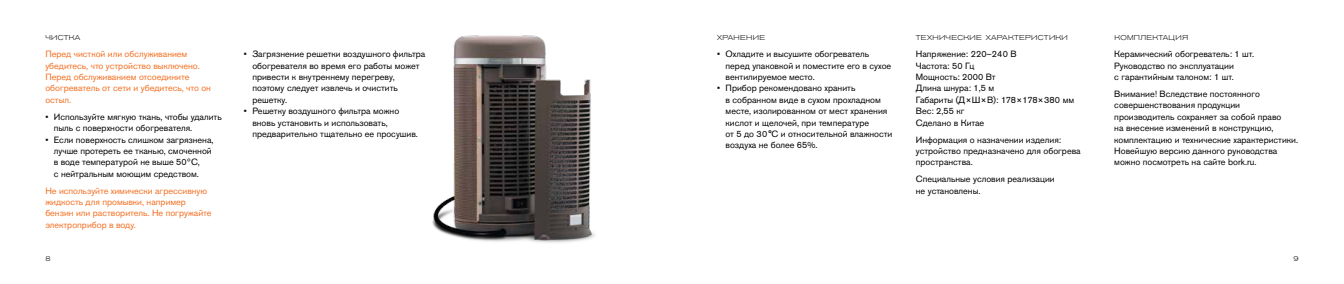
<style>
.page{position:relative;width:1344px;height:284px;background:#fff}
.page>*{position:absolute;margin:0;border:0;box-sizing:border-box;transform-origin:0 0}
.t1{font:9px/11.3px "Akzidenz Grotesk Pro";color:#000}
.t2{font:9px/11.3px "Akzidenz Grotesk Pro";color:#f36f21}
.t3{font:300 expanded 7px "Akzidenz Grotesk Pro";letter-spacing:.04em;color:#000}
.s1{font-family:"DIN Pro"}
</style>
<div class="page">
<img style="left:432px;top:35px;width:163px;height:208px">
<p class="t3" style="left:45px;top:33px;width:37px">ЧИСТКА</p>
<p class="t2" style="left:45px;top:48px;width:167px">Перед чисткой или обслуживанием убедитесь, что устройство выключено.<br>Перед обслуживанием отсоедините обогреватель от сети и убедитесь, что он остыл.</p>
<p class="t1" style="left:54px;top:111px;width:169px;text-indent:-9px">• Используйте мягкую ткань, чтобы удалить пыль с поверхности обогревателя.</p>
<p class="t1" style="left:54px;top:133px;width:161px;text-indent:-9px">• Если поверхность слишком загрязнена, лучше протереть ее тканью, смоченной в воде температурой не выше 50<span class="s1">°</span>C,<br>с нейтральным моющим средством.</p>
<p class="t2" style="left:45px;top:185px;width:168px">Не используйте химически агрессивную жидкость для промывки, например бензин или растворитель. Не погружайте электроприбор в воду.</p>
<p class="t1" style="left:252px;top:48px;width:175px;text-indent:-9px">• Загрязнение решетки воздушного фильтра обогревателя во время его работы может привести к внутреннему перегреву, поэтому следует извлечь и очистить решетку.</p>
<p class="t1" style="left:252px;top:105px;width:167px;text-indent:-9px">• Решетку воздушного фильтра можно вновь установить и использовать, предварительно тщательно ее просушив.</p>
<p class="t3" style="left:717px;top:33px;width:50px">ХРАНЕНИЕ</p>
<p class="t1" style="left:725px;top:48px;width:167px;text-indent:-9px">• Охладите и высушите обогреватель перед упаковкой и поместите его в сухое вентилируемое место.</p>
<p class="t1" style="left:725px;top:82px;width:168px;text-indent:-9px">• Прибор рекомендовано хранить<br>в собранном виде в сухом прохладном месте, изолированном от мест хранения кислот и щелочей, при температуре<br>от 5 до 30°С и относительной влажности воздуха не более 65%.</p>
<p class="t3" style="left:916px;top:33px;width:153px">ТЕХНИЧЕСКИЕ ХАРАКТЕРИСТИКИ</p>
<p class="t1" style="left:916px;top:48px;width:160px">Напряжение: 220–240 В<br>Частота: 50 Гц<br>Мощность: 2000 Вт<br>Длина шнура: 1,5 м<br>Габариты (Д×Ш×В): 178×178×380 мм<br>Вес: 2,55 кг<br>Сделано в Китае</p>
<p class="t1" style="left:916px;top:133px;width:166px">Информация о назначении изделия: устройство предназначено для обогрева пространства.</p>
<p class="t1" style="left:916px;top:173px;width:140px">Специальные условия реализации не установлены.</p>
<p class="t3" style="left:1114px;top:33px;width:75px">КОМПЛЕКТАЦИЯ</p>
<p class="t1" style="left:1114px;top:48px;width:141px">Керамический обогреватель: 1 шт.<br>Руководство по эксплуатации<br>с гарантийным талоном: 1 шт.</p>
<p class="t1" style="left:1114px;top:88px;width:185px">Внимание! Вследствие постоянного совершенствования продукции производитель сохраняет за собой право<br>на внесение изменений в конструкцию, комплектацию и технические характеристики.<br>Новейшую версию данного руководства можно посмотреть на сайте bork.ru.</p>
<p class="t3" style="left:45px;top:254px;width:7px">8</p>
<p class="t3" style="left:1293px;top:254px;width:7px">9</p>
</div>
